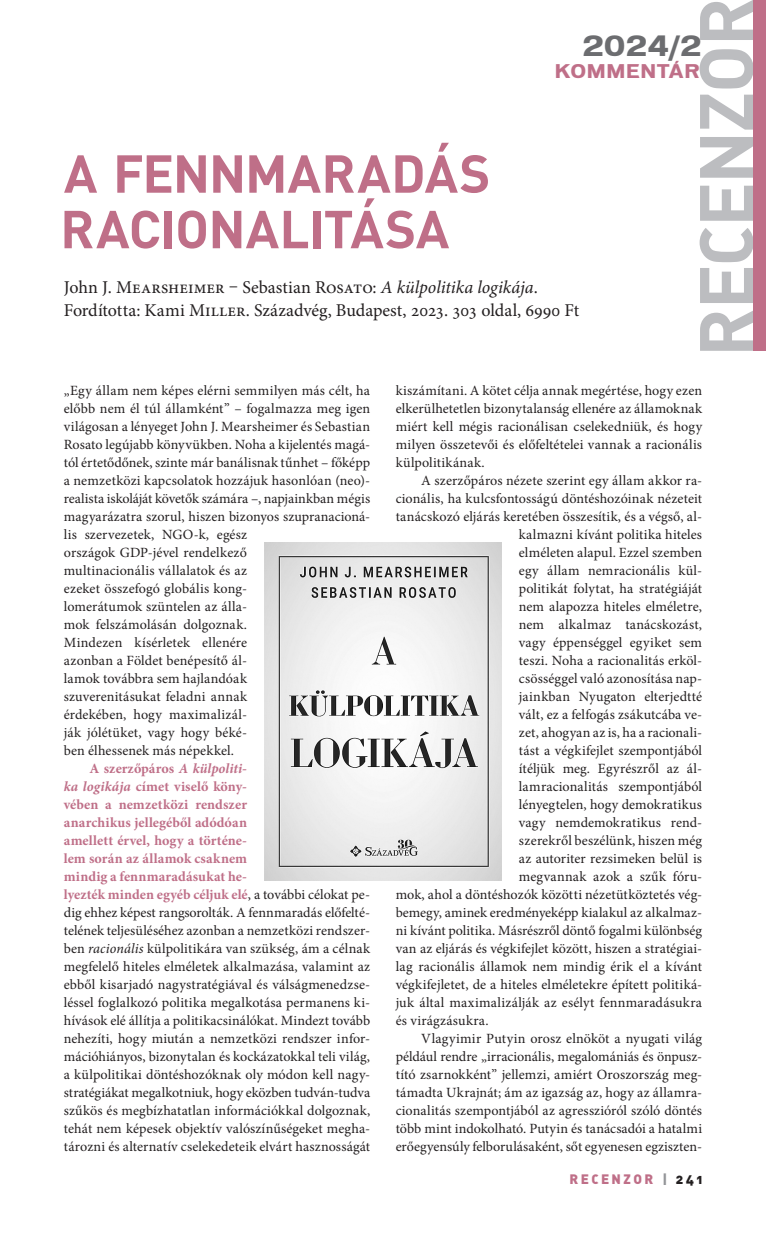
<style>
.page{position:relative;width:766px;height:1234px;background:#fff}
.page>*{position:absolute;margin:0;border:0;box-sizing:border-box;transform-origin:0 0}
._00_-_rovatfej{font:700 74.7px "DIN Alt PFL";letter-spacing:.02em;color:#bcbdc0}
._01_-_főcím{font:700 52.5px/55.5px "DINPFL";letter-spacing:.035em;color:#bf6f88}
._01_-_főcím-2{font:700 26.7px "Vonnes PFL";color:#6c6d70}
._3003_-_alcím_RECEZNIÓ{font:18px/22.5px "Minion Pro";letter-spacing:-.005em;color:#231f20}
._01_-_főcím-3{font:700 18px "Vonnes PFL";letter-spacing:.065em;color:#bf6f88}
._3001_--_kenyér_2__RECENZIÓ{font:14.1px/18px "Minion Pro";letter-spacing:.005em;color:#231f20;text-align:justify}
._3000_--_kenyér_1__RECENZIO{font:14.1px/18px "Minion Pro";letter-spacing:.005em;color:#231f20}
.t1{font:13.5px "DIN Alt Blk PFL";letter-spacing:.2em;color:#bf6f88}
.s1{font-style:italic}
.s2{font-weight:700;color:#bf6f88}
.s3{font-weight:700;font-style:italic;color:#bf6f88}
.s4{color:#939598}
.s5{color:#231f20}
</style>
<div class="page">
<div style="left:753px;top:0;width:12px;height:351px;background:#bf6f88"></div>
<img style="left:264px;top:542px;width:237px;height:338px">
<p class="_00_-_rovatfej" style="left:677px;top:357px;width:359px;rotate:-90deg">RECENZOR</p>
<p class="_01_-_főcím-2" style="left:582px;top:30px;width:120px">2024/2</p>
<p class="_01_-_főcím-3" style="left:554px;top:60px;width:145px">KOMMENTÁR</p>
<p class="_01_-_főcím" style="left:60px;top:144px;width:429px">A FENNMARADÁS<br>RACIONALITÁSA</p>
<p class="_3003_-_alcím_RECEZNIÓ" style="left:64px;top:276px;width:516px">John J. Mearsheimer – Sebastian Rosato: <span class="s1">A külpolitika logikája</span>.<br>Fordította: Kami Miller. Századvég, Budapest, 2023. 303 oldal, 6990 Ft</p>
<p class="_3000_--_kenyér_1__RECENZIO" style="left:64px;top:381px;width:308px">„Egy állam nem képes elérni semmilyen más célt, ha előbb nem él túl államként” – fogalmazza meg igen világosan a lényeget John J. Mearsheimer és Sebastian Rosato legújabb könyvükben. Noha a kijelentés magá&shy;tól értetődőnek, szinte már banálisnak tűnhet – főképp a nemzetközi kapcsolatok hozzájuk hasonlóan (neo)- realista iskoláját követők számára –, napjainkban mégis magyarázatra szorul, hiszen bizonyos szupranacioná&shy;lis szervezetek, NGO-k, egész<br>országok GDP-jével rendelkező<br>multinacionális vállalatok és az<br>ezeket összefogó globális kong-<br>lomerátumok szüntelen az álla-<br>mok felszámolásán dolgoznak.<br>Mindezen kísérletek ellenére<br>azonban a Földet benépesítő ál-<br>lamok továbbra sem hajlandóak<br>szuverenitásukat feladni annak<br>érdekében, hogy maximalizál-<br>ják jólétüket, vagy hogy béké-<br>ben élhessenek más népekkel.</p>
<p class="_3001_--_kenyér_2__RECENZIÓ" style="left:64px;top:759px;width:308px;text-align:left;text-indent:26px"><span class="s2">A szerzőpáros</span> <span class="s3">A külpoliti-<br>ka logikája</span> <span class="s2">címet viselő köny-<br>vében a nemzetközi rendszer<br>anarchikus jellegéből adódóan<br>amellett érvel, hogy a történe-<br>lem során az államok csaknem<br>mindig a fennmaradásukat he-<br>lyezték minden egyéb céljuk elé</span>, a további célokat pe&shy;dig ehhez képest rangsorolták. A fennmaradás előfelté&shy;telének teljesüléséhez azonban a nemzetközi rendszer&shy;ben <span class="s1">racionális</span> külpolitikára van szükség, ám a célnak megfelelő hiteles elméletek alkalmazása, valamint az ebből kisarjadó nagystratégiával és válságmenedzse&shy;léssel foglalkozó politika megalkotása permanens ki&shy;hívások elé állítja a politikacsinálókat. Mindezt tovább nehezíti, hogy miután a nemzetközi rendszer infor&shy;mációhiányos, bizonytalan és kockázatokkal teli világ, a külpolitikai döntéshozóknak oly módon kell nagy&shy;stratégiákat megalkotniuk, hogy eközben tudván-tudva szűkös és megbízhatatlan információkkal dolgoznak, tehát nem képesek objektív valószínűségeket megha&shy;tározni és alternatív cselekedeteik elvárt hasznosságát</p>
<p class="_3001_--_kenyér_2__RECENZIÓ" style="left:395px;top:381px;width:308px">kiszámítani. A kötet célja annak megértése, hogy ezen elkerülhetetlen bizonytalanság ellenére az államoknak miért kell mégis racionálisan cselekedniük, és hogy milyen összetevői és előfeltételei vannak a racionális külpolitikának.</p>
<p class="_3001_--_kenyér_2__RECENZIÓ" style="left:421px;top:471px;width:282px">A szerzőpáros nézete szerint egy állam akkor ra-</p>
<p class="_3001_--_kenyér_2__RECENZIÓ" style="left:395px;top:489px;width:308px">cionális, ha kulcsfontosságú döntéshozóinak nézeteit</p>
<p class="_3001_--_kenyér_2__RECENZIÓ" style="left:395px;top:507px;width:308px">tanácskozó eljárás keretében összesítik, és a végső, al-</p>
<p class="_3001_--_kenyér_2__RECENZIÓ" style="left:518px;top:525px;width:185px">kalmazni kívánt politika hiteles</p>
<p class="_3001_--_kenyér_2__RECENZIÓ" style="left:518px;top:543px;width:185px">elméleten alapul. Ezzel szemben</p>
<p class="_3001_--_kenyér_2__RECENZIÓ" style="left:518px;top:561px;width:182px">egy állam nemracionális kül--</p>
<p class="_3001_--_kenyér_2__RECENZIÓ" style="left:518px;top:579px;width:185px">politikát folytat, ha stratégiáját</p>
<p class="_3001_--_kenyér_2__RECENZIÓ" style="left:518px;top:597px;width:185px">nem alapozza hiteles elméletre,</p>
<p class="_3001_--_kenyér_2__RECENZIÓ" style="left:518px;top:615px;width:185px">nem alkalmaz tanácskozást,</p>
<p class="_3001_--_kenyér_2__RECENZIÓ" style="left:518px;top:633px;width:185px">vagy éppenséggel egyiket sem</p>
<p class="_3001_--_kenyér_2__RECENZIÓ" style="left:518px;top:651px;width:185px">teszi. Noha a racionalitás erköl-</p>
<p class="_3001_--_kenyér_2__RECENZIÓ" style="left:518px;top:669px;width:185px">csösséggel való azonosítása nap-</p>
<p class="_3001_--_kenyér_2__RECENZIÓ" style="left:518px;top:687px;width:185px">jainkban Nyugaton elterjedtté</p>
<p class="_3001_--_kenyér_2__RECENZIÓ" style="left:518px;top:705px;width:185px">vált, ez a felfogás zsákutcába ve-</p>
<p class="_3001_--_kenyér_2__RECENZIÓ" style="left:518px;top:723px;width:185px">zet, ahogyan az is, ha a racionali-</p>
<p class="_3001_--_kenyér_2__RECENZIÓ" style="left:518px;top:741px;width:185px">tást a végkifejlet szempontjából</p>
<p class="_3001_--_kenyér_2__RECENZIÓ" style="left:518px;top:759px;width:185px">ítéljük meg. Egyrészről az ál-</p>
<p class="_3001_--_kenyér_2__RECENZIÓ" style="left:518px;top:777px;width:185px">lamracionalitás szempontjából</p>
<p class="_3001_--_kenyér_2__RECENZIÓ" style="left:518px;top:795px;width:185px">lényegtelen, hogy demokratikus</p>
<p class="_3001_--_kenyér_2__RECENZIÓ" style="left:518px;top:813px;width:185px">vagy nemdemokratikus rend-</p>
<p class="_3001_--_kenyér_2__RECENZIÓ" style="left:518px;top:831px;width:185px">szerekről beszélünk, hiszen még</p>
<p class="_3001_--_kenyér_2__RECENZIÓ" style="left:518px;top:849px;width:185px">az autoriter rezsimeken belül is</p>
<p class="_3001_--_kenyér_2__RECENZIÓ" style="left:518px;top:867px;width:185px">megvannak azok a szűk fóru-</p>
<p class="_3001_--_kenyér_2__RECENZIÓ" style="left:395px;top:885px;width:308px">mok, ahol a döntéshozók közötti nézetütköztetés vég-</p>
<p class="_3001_--_kenyér_2__RECENZIÓ" style="left:395px;top:903px;width:308px">bemegy, aminek eredményeképp kialakul az alkalmaz-</p>
<p class="_3001_--_kenyér_2__RECENZIÓ" style="left:395px;top:921px;width:308px">ni kívánt politika. Másrészről döntő fogalmi különbség</p>
<p class="_3001_--_kenyér_2__RECENZIÓ" style="left:395px;top:939px;width:308px">van az eljárás és végkifejlet között, hiszen a stratégiai-</p>
<p class="_3001_--_kenyér_2__RECENZIÓ" style="left:395px;top:957px;width:308px">lag racionális államok nem mindig érik el a kívánt</p>
<p class="_3001_--_kenyér_2__RECENZIÓ" style="left:395px;top:975px;width:308px">végkifejletet, de a hiteles elméletekre épített politiká-</p>
<p class="_3001_--_kenyér_2__RECENZIÓ" style="left:395px;top:993px;width:308px">juk által maximalizálják az esélyt fennmaradásukra</p>
<p class="_3001_--_kenyér_2__RECENZIÓ" style="left:395px;top:1011px;width:94px">és virágzásukra.</p>
<p class="_3001_--_kenyér_2__RECENZIÓ" style="left:395px;top:1029px;width:308px;text-indent:26px">Vlagyimir Putyin orosz elnököt a nyugati világ például rendre „irracionális, megalomániás és önpusz&shy;tító zsarnokként” jellemzi, amiért Oroszország meg&shy;támadta Ukrajnát; ám az igazság az, hogy az államra&shy;cionalitás szempontjából az agresszióról szóló döntés több mint indokolható. Putyin és tanácsadói a hatalmi erőegyensúly felborulásaként, sőt egyenesen egziszten-</p>
<p class="t1" style="left:569px;top:1169px;width:134px">RECENZOR <span class="s4">|</span> <span class="s5">241</span></p>
</div>
